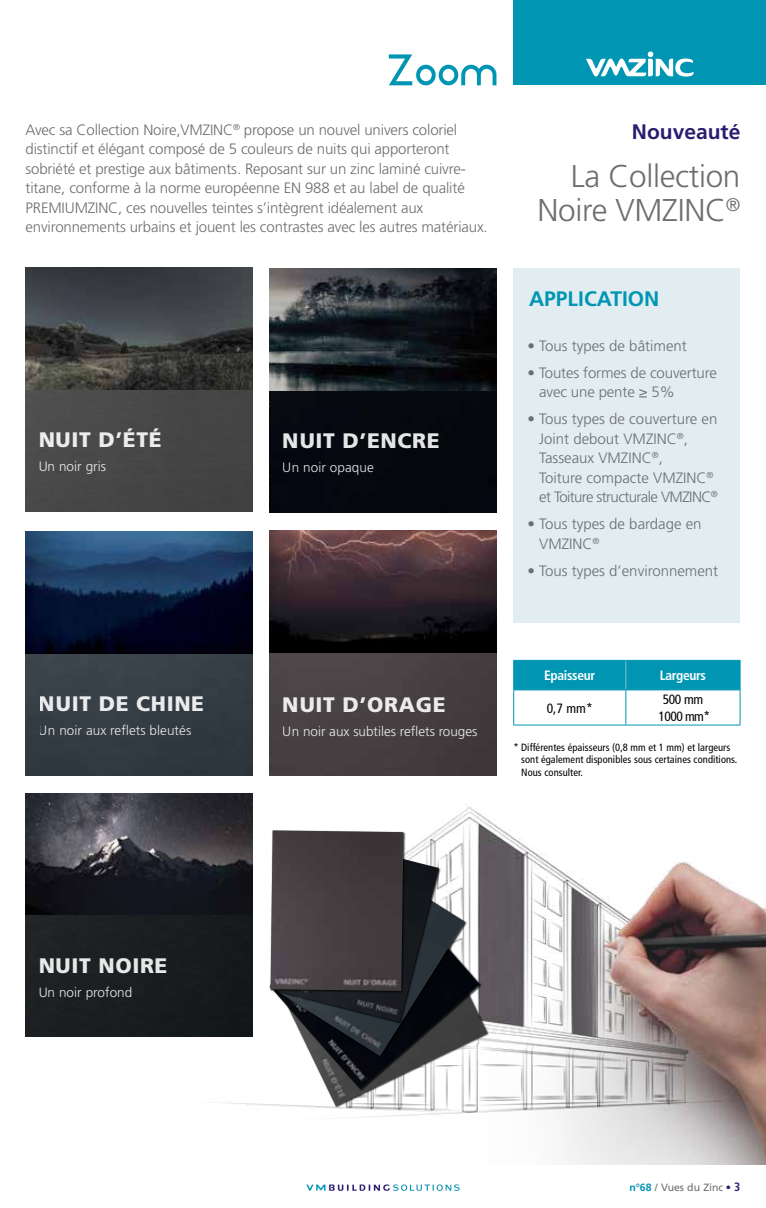
<style>
.page{position:relative;width:766px;height:1208px;background:#fff}
.page>*{position:absolute;margin:0;border:0;box-sizing:border-box;transform-origin:0 0}
.t1{font:300 31.5px/34.5px "Frutiger LT Pro";letter-spacing:-.01em;color:#6d6e71;text-align:right}
.t2{font:900 21px "Frutiger LT Pro";letter-spacing:.03em;color:#fff}
.t3{font:700 21px "Frutiger LT Pro";color:#0096b3}
.t4{font:700 21px "Frutiger LT Pro";color:#2b1c70}
.t5{font:300 15px/19.5px "Frutiger LT Pro";letter-spacing:-.01em;color:#6d6e71}
.t6{font:300 13.5px "Frutiger LT Pro";letter-spacing:.005em;color:#fff}
.t7{font:condensed 13.5px/16.5px "Frutiger LT Pro";letter-spacing:-.03em;color:#000;text-align:center}
.t8{font:700 condensed 13.5px "Frutiger LT Pro";letter-spacing:-.025em;color:#fff}
.t9{font:condensed 10.5px/12.6px "Frutiger LT Pro";letter-spacing:.005em;color:#000}
.t10{font:10.5px "Frutiger LT Pro";color:#6d6e71}
.s1{font-weight:700;color:#0096b3}
.s2{font-weight:700;font-stretch:condensed;color:#2b1c70}
.s3{font-weight:700;font-stretch:condensed;font-size:12px;color:#2b1c70}
</style>
<div class="page">
<svg style="left:389px;top:54px;width:107px;height:31px"></svg>
<div style="left:513px;top:0;width:252px;height:85px;background:#0096b3"></div>
<svg style="left:586px;top:51px;width:107px;height:26px"></svg>
<svg style="left:306px;top:1184px;width:153px;height:6px"></svg>
<div style="left:513px;top:268px;width:227px;height:355px;background:#e1edf1"></div>
<img style="left:269px;top:269px;width:227px;height:123px">
<div style="left:269px;top:392px;width:227px;height:120px;background:#04070e"></div>
<img style="left:26px;top:532px;width:226px;height:122px">
<div style="left:26px;top:654px;width:226px;height:122px;background:#333c43"></div>
<img style="left:26px;top:793px;width:100px;height:122px">
<div style="left:26px;top:915px;width:226px;height:121px;background:#1d2022"></div>
<img style="left:26px;top:268px;width:226px;height:122px">
<div style="left:26px;top:390px;width:226px;height:121px;background:#464746"></div>
<img style="left:269px;top:531px;width:227px;height:122px">
<div style="left:269px;top:653px;width:227px;height:123px;background:#453f41"></div>
<div style="left:513px;top:660px;width:227px;height:29px;background:#0096b3"></div>
<hr style="left:513px;top:690px;width:1px;height:34px;background:#0096b3">
<hr style="left:513px;top:689px;width:112px;height:1px;background:#0096b3">
<hr style="left:513px;top:724px;width:112px;height:1px;background:#0096b3">
<hr style="left:625px;top:690px;width:1px;height:34px;background:#0096b3">
<hr style="left:625px;top:689px;width:115px;height:1px;background:#0096b3">
<hr style="left:739px;top:690px;width:1px;height:34px;background:#0096b3">
<hr style="left:625px;top:724px;width:115px;height:1px;background:#0096b3">
<img style="left:126px;top:793px;width:639px;height:371px">
<img style="left:276px;top:908px;width:211px;height:198px">
<img style="left:274px;top:886px;width:205px;height:203px">
<div style="left:269px;top:852px;width:198px;height:206px;background:#000;opacity:.75"></div>
<img style="left:269px;top:852px;width:195px;height:204px">
<div style="left:273px;top:835px;width:168px;height:189px;background:#000;opacity:.75"></div>
<img style="left:273px;top:836px;width:166px;height:186px">
<div style="left:270px;top:830px;width:135px;height:163px;background:#000;opacity:.75"></div>
<img style="left:270px;top:830px;width:133px;height:161px">
<p class="t5" style="left:26px;top:120px;width:463px">Avec sa Collection Noire,VMZINC<sup>®</sup> propose un nouvel univers coloriel distinctif et élégant composé de 5 couleurs de nuits qui apporteront sobriété et prestige aux bâtiments. Reposant sur un zinc laminé cuivre&shy;titane, conforme à la norme européenne EN 988 et au label de qualité PREMIUMZINC, ces nouvelles teintes s’intègrent idéalement aux environnements urbains et jouent les contrastes avec les autres matériaux.</p>
<h2 class="t2" style="left:39px;top:427px;width:124px">NUIT D’ÉTÉ</h2>
<p class="t6" style="left:39px;top:458px;width:69px">Un noir gris</p>
<h2 class="t2" style="left:283px;top:428px;width:158px">NUIT D’ENCRE</h2>
<p class="t6" style="left:283px;top:459px;width:92px">Un noir opaque</p>
<h2 class="t4" style="left:631px;top:119px;width:110px">Nouveauté</h2>
<h1 class="t1" style="left:537px;top:159px;width:204px">La Collection<br>Noire VMZINC<sup>®</sup></h1>
<h2 class="t3" style="left:529px;top:286px;width:132px">APPLICATION</h2>
<p class="t5" style="left:527px;top:336px;width:161px">• Tous types de bâtiment</p>
<p class="t5" style="left:539px;top:363px;width:179px;text-indent:-12px">• Toutes formes de couverture avec une pente ≥ 5%</p>
<p class="t5" style="left:539px;top:409px;width:180px;text-indent:-12px">• Tous types de couverture en<br>Joint debout VMZINC<sup>®</sup>,<br>Tasseaux VMZINC<sup>®</sup>,<br>Toiture compacte VMZINC<sup>® </sup>et Toiture structurale VMZINC<sup>®</sup></p>
<p class="t5" style="left:539px;top:514px;width:164px;text-indent:-12px">• Tous types de bardage en<br>VMZINC<sup>®</sup></p>
<p class="t5" style="left:527px;top:561px;width:192px">• Tous types d’environnement</p>
<h2 class="t2" style="left:39px;top:691px;width:167px">NUIT DE CHINE</h2>
<p class="t6" style="left:39px;top:722px;width:154px">Un noir aux reflets bleutés</p>
<h2 class="t2" style="left:283px;top:692px;width:164px">NUIT D’ORAGE</h2>
<p class="t6" style="left:283px;top:723px;width:196px">Un noir aux subtiles reflets rouges</p>
<p class="t8" style="left:544px;top:667px;width:53px">Epaisseur</p>
<p class="t8" style="left:659px;top:667px;width:48px">Largeurs</p>
<p class="t7" style="left:546px;top:699px;width:48px">0,7 mm*</p>
<p class="t7" style="left:658px;top:691px;width:53px">500 mm<br>1000 mm*</p>
<p class="t9" style="left:521px;top:740px;width:217px;text-indent:-8px">* Différentes épaisseurs (0,8 mm et 1 mm) et largeurs sont également disponibles sous certaines conditions.<br>Nous consulter.</p>
<h2 class="t2" style="left:39px;top:952px;width:130px">NUIT NOIRE</h2>
<p class="t6" style="left:39px;top:984px;width:95px">Un noir profond</p>
<p class="t10" style="left:629px;top:1181px;width:113px"><span class="s1">n°68</span> / Vues du Zinc <span class="s2">•</span> <span class="s3">3</span></p>
</div>
